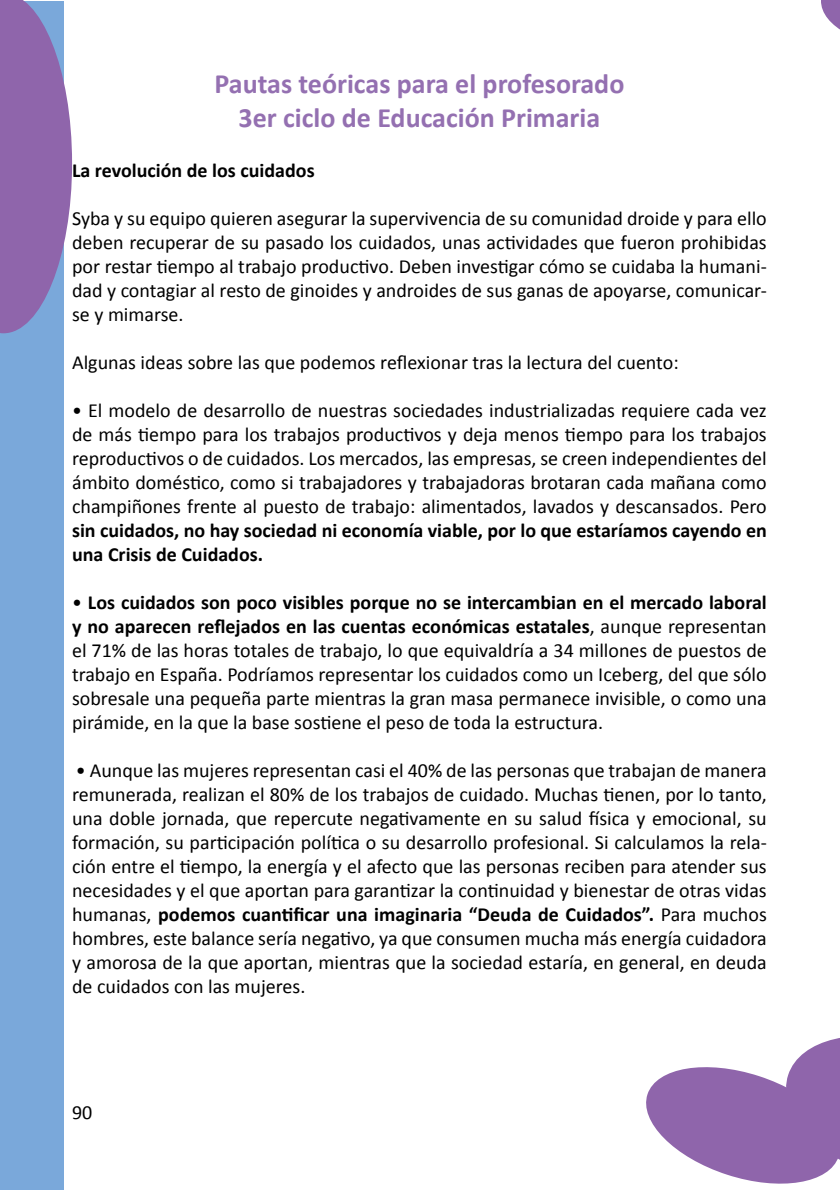
<style>
.page{position:relative;width:840px;height:1191px;background:#fff}
.page>*{position:absolute;margin:0;border:0;box-sizing:border-box;transform-origin:0 0}
.t1{font:700 28px/33.6px "Calibri";color:#9470b1;text-align:center}
.t2{font:20px/24px "Calibri";color:#000;text-align:justify}
.t3{font:700 20px/24px "Calibri";color:#000}
.s1{font-weight:700}
</style>
<div class="page">
<div style="left:0;top:1px;width:63px;height:1189px;background:#7aa8da"></div>
<svg style="left:0;top:0;width:72px;height:333px"></svg>
<svg style="left:821px;top:0;width:18px;height:29px"></svg>
<svg style="left:646px;top:1038px;width:193px;height:146px"></svg>
<h1 class="t1" style="left:214px;top:66px;width:411px">Pautas teóricas para el profesorado<br>3er ciclo de Educación Primaria</h1>
<p class="t3" style="left:72px;top:157px;width:244px">La revolución de los cuidados</p>
<p class="t2" style="left:72px;top:205px;width:695px">Syba y su equipo quieren asegurar la supervivencia de su comunidad droide y para ello deben recuperar de su pasado los cuidados, unas actividades que fueron prohibidas por restar tiempo al trabajo productivo. Deben investigar cómo se cuidaba la humani&shy;dad y contagiar al resto de ginoides y androides de sus ganas de apoyarse, comunicar&shy;se y mimarse.</p>
<p class="t2" style="left:72px;top:349px;width:607px">Algunas ideas sobre las que podemos reflexionar tras la lectura del cuento:</p>
<p class="t2" style="left:72px;top:397px;width:696px">• El modelo de desarrollo de nuestras sociedades industrializadas requiere cada vez de más tiempo para los trabajos productivos y deja menos tiempo para los trabajos reproductivos o de cuidados. Los mercados, las empresas, se creen independientes del ámbito doméstico, como si trabajadores y trabajadoras brotaran cada mañana como champiñones frente al puesto de trabajo: alimentados, lavados y descansados. Pero</p>
<p class="t3" style="left:72px;top:517px;width:695px">sin cuidados, no hay sociedad ni economía viable, por lo que estaríamos cayendo en una Crisis de Cuidados.</p>
<p class="t2" style="left:72px;top:589px;width:696px">• <span class="s1">Los cuidados son poco visibles porque no se intercambian en el mercado laboral y no aparecen reflejados en las cuentas económicas estatales</span>, aunque representan el 71% de las horas totales de trabajo, lo que equivaldría a 34 millones de puestos de trabajo en España. Podríamos representar los cuidados como un Iceberg, del que sólo sobresale una pequeña parte mientras la gran masa permanece invisible, o como una pirámide, en la que la base sostiene el peso de toda la estructura.</p>
<p class="t2" style="left:72px;top:757px;width:696px">• Aunque las mujeres representan casi el 40% de las personas que trabajan de manera remunerada, realizan el 80% de los trabajos de cuidado. Muchas tienen, por lo tanto, una doble jornada, que repercute negativamente en su salud física y emocional, su formación, su participación política o su desarrollo profesional. Si calculamos la rela&shy;ción entre el tiempo, la energía y el afecto que las personas reciben para atender sus necesidades y el que aportan para garantizar la continuidad y bienestar de otras vidas humanas, <span class="s1">podemos cuantificar una imaginaria “Deuda de Cuidados”.</span> Para muchos hombres, este balance sería negativo, ya que consumen mucha más energía cuidadora y amorosa de la que aportan, mientras que la sociedad estaría, en general, en deuda de cuidados con las mujeres.</p>
<p class="t2" style="left:72px;top:1099px;width:22px">90</p>
</div>
